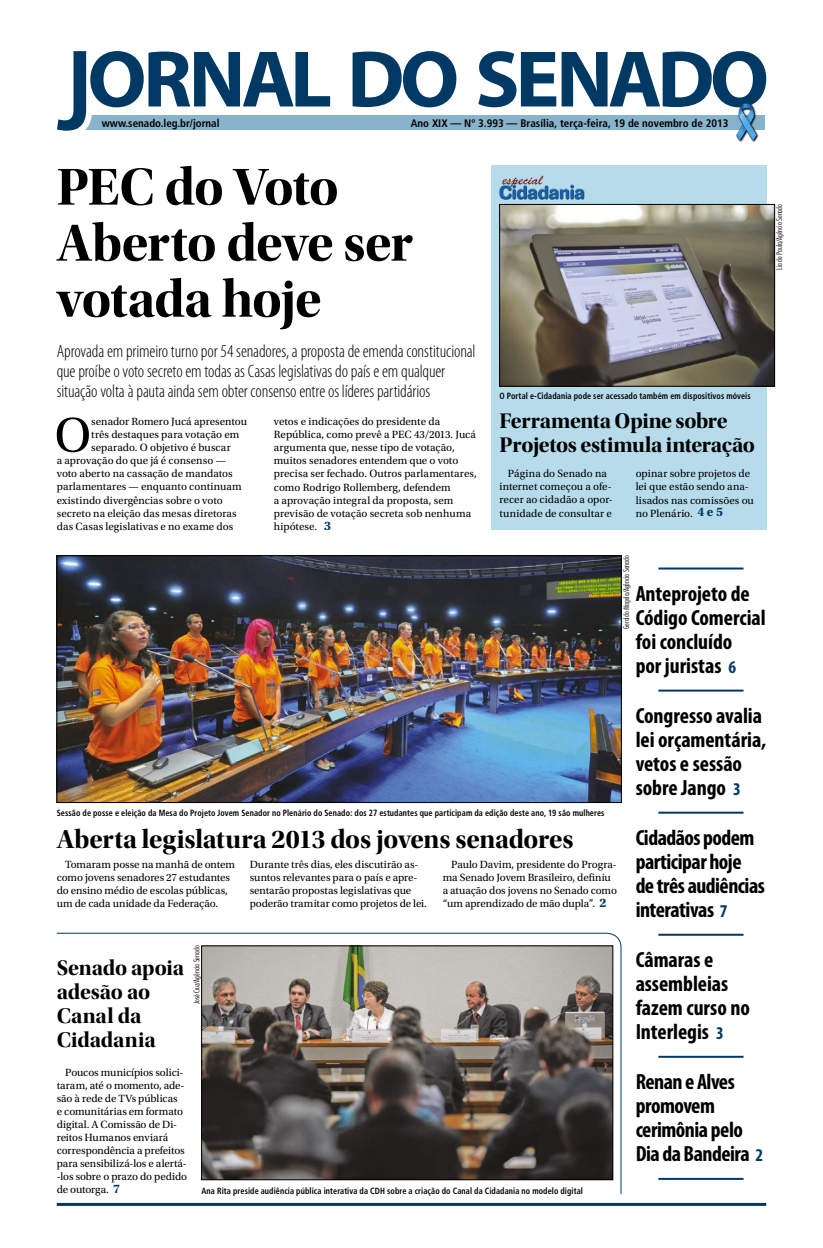
<style>
.page{position:relative;width:823px;height:1248px;background:#fff}
.page>*{position:absolute;margin:0;border:0;box-sizing:border-box;transform-origin:0 0}
.t1{font:54px/56px "Utopia Std Bold Disp";letter-spacing:-.02em;color:#000}
.t2{font:50.8px "Utopia Std";color:#000}
.t3{font:27px "Utopia Std Bold Disp";letter-spacing:-.005em;color:#000}
.t4{font:700 condensed 22px/24px "Myriad Pro";letter-spacing:-.005em;color:#000}
.t5{font:700 condensed 22px/24px "Myriad Pro";letter-spacing:-.025em;color:#000}
.t6{font:22px/24px "Utopia Std Bold Disp";letter-spacing:-.01em;color:#000}
.t7{font:300 condensed 18px/20px "Myriad Pro";letter-spacing:-.01em;color:#000}
.t8{font:11px/13px "Utopia Std";color:#000}
.t9{font:700 condensed 10.9px "Frutiger";color:#000}
.t10{font:700 condensed 9px "Frutiger";letter-spacing:.015em;color:#000;scale:.9 1}
.t11{font:300 condensed 8px "Futura BT";color:#000}
.s1{font-weight:700;font-size:13px;color:#003a64}
.s2{font-size:18px;color:#003a64}
</style>
<div class="page">
<hr style="left:57px;top:1202px;width:708px;height:3px;background:#003a64">
<svg style="left:56px;top:932px;width:565px;height:262px"></svg>
<div style="left:490px;top:165px;width:275px;height:364px;background:#b6dcec"></div>
<div style="left:75px;top:116px;width:689px;height:14px;background:#89b2cb"></div>
<svg style="left:57px;top:51px;width:273px;height:80px"></svg>
<svg style="left:352px;top:51px;width:104px;height:56px"></svg>
<svg style="left:478px;top:51px;width:287px;height:56px"></svg>
<svg style="left:754px;top:102px;width:4px;height:41px"></svg>
<img style="left:735px;top:102px;width:22px;height:40px">
<img style="left:501px;top:206px;width:271px;height:178px">
<div style="left:499px;top:204px;width:275px;height:182px;border:1px solid #000"></div>
<img style="left:499px;top:175px;width:87px;height:29px">
<img style="left:59px;top:557px;width:560px;height:243px">
<div style="left:57px;top:555px;width:564px;height:247px;border:1px solid #000"></div>
<img style="left:203px;top:947px;width:407px;height:230px">
<div style="left:201px;top:945px;width:411px;height:234px;border:1px solid #000"></div>
<hr style="left:658px;top:567px;width:85px;height:2px;background:#003a64">
<hr style="left:658px;top:689px;width:85px;height:2px;background:#003a64">
<hr style="left:658px;top:811px;width:85px;height:2px;background:#003a64">
<hr style="left:658px;top:933px;width:85px;height:2px;background:#003a64">
<hr style="left:658px;top:1055px;width:85px;height:2px;background:#003a64">
<hr style="left:658px;top:1177px;width:85px;height:2px;background:#003a64">
<p class="t9" style="left:102px;top:117px;width:119px">www.senado.leg.br/jornal</p>
<p class="t9" style="left:410px;top:117px;width:319px">Ano XIX — Nº 3.993 — Brasília, terça-feira, 19 de novembro de 2013</p>
<h1 class="t1" style="left:57px;top:159px;width:357px">PEC do Voto<br>Aberto deve ser votada hoje</h1>
<h3 class="t7" style="left:57px;top:342px;width:420px">Aprovada em primeiro turno por 54 senadores, a proposta de emenda constitucional que proíbe o voto secreto em todas as Casas legislativas do país e em qualquer situação volta à pauta ainda sem obter consenso entre os líderes partidários</h3>
<h2 class="t2" style="left:54px;top:407px;width:38px">O</h2>
<p class="t8" style="left:91px;top:415px;width:157px">senador Romero Jucá apresentou</p>
<p class="t10" style="left:499px;top:391px;width:280px">O Portal e-Cidadania pode ser acessado também em dispositivos móveis</p>
<p class="t8" style="left:274px;top:415px;width:204px">vetos e indicações do presidente da República, como prevê a PEC 43/2013. Jucá argumenta que, nesse tipo de votação, muitos senadores entendem que o voto precisa ser fechado. Outros parlamentares, como Rodrigo Rollemberg, defendem<br>a aprovação integral da proposta, sem previsão de votação secreta sob nenhuma hipótese. <span class="s1">3</span></p>
<h3 class="t6" style="left:499px;top:409px;width:257px">Ferramenta Opine sobre<br>Projetos estimula interação</h3>
<p class="t8" style="left:91px;top:428px;width:149px">três destaques para votação em</p>
<p class="t8" style="left:91px;top:441px;width:141px">separado. O objetivo é buscar</p>
<p class="t8" style="left:57px;top:454px;width:171px">a aprovação do que já é consenso —</p>
<p class="t8" style="left:57px;top:467px;width:177px">voto aberto na cassação de mandatos</p>
<p class="t8" style="left:57px;top:480px;width:186px">parlamentares — enquanto continuam</p>
<p class="t8" style="left:57px;top:493px;width:167px">existindo divergências sobre o voto</p>
<p class="t8" style="left:57px;top:506px;width:181px">secreto na eleição das mesas diretoras</p>
<p class="t8" style="left:57px;top:519px;width:178px">das Casas legislativas e no exame dos</p>
<p class="t8" style="left:499px;top:467px;width:115px;text-align:center">Página do Senado na internet começou a ofe&shy;recer ao cidadão a opor&shy;tunidade de consultar e</p>
<p class="t8" style="left:635px;top:467px;width:120px">opinar sobre projetos de lei que estão sendo ana&shy;lisados nas comissões ou no Plenário. <span class="s1">4 e 5</span></p>
<p class="t11" style="left:621px;top:628px;width:75px;rotate:-90deg">Geraldo Magela/Agência Senado</p>
<h3 class="t4" style="left:635px;top:581px;width:131px">Anteprojeto de<br>Código Comercial foi concluído<br>por juristas <span class="s2">6</span></h3>
<h3 class="t4" style="left:635px;top:703px;width:132px">Congresso avalia lei orçamentária, vetos e sessão sobre Jango <span class="s2">3</span></h3>
<h3 class="t5" style="left:635px;top:825px;width:131px">Cidadãos podem participar hoje de três audiências interativas <span class="s2">7</span></h3>
<h3 class="t4" style="left:635px;top:947px;width:116px">Câmaras e assembleias fazem curso no<br>Interlegis <span class="s2">3</span></h3>
<h3 class="t5" style="left:635px;top:1069px;width:129px">Renan e Alves promovem cerimônia pelo<br>Dia da Bandeira <span class="s2">2</span></h3>
<p class="t10" style="left:57px;top:807px;width:609px">Sessão de posse e eleição da Mesa do Projeto Jovem Senador no Plenário do Senado: dos 27 estudantes que participam da edição deste ano, 19 são mulheres</p>
<h3 class="t3" style="left:57px;top:824px;width:518px">Aberta legislatura 2013 dos jovens senadores</h3>
<p class="t8" style="left:57px;top:857px;width:180px;text-indent:9px">Tomaram posse na manhã de ontem como jovens senadores 27 estudantes do ensino médio de escolas públicas, um de cada unidade da Federação.</p>
<p class="t8" style="left:249px;top:857px;width:179px">Durante três dias, eles discutirão as&shy;suntos relevantes para o país e apre&shy;sentarão propostas legislativas que poderão tramitar como projetos de lei.</p>
<p class="t8" style="left:442px;top:857px;width:176px;text-indent:9px">Paulo Davim, presidente do Progra&shy;ma Senado Jovem Brasileiro, definiu a atuação dos jovens no Senado como “um aprendizado de mão dupla”. <span class="s1">2</span></p>
<p class="t11" style="left:191px;top:1004px;width:60px;rotate:-90deg">José Cruz/Agência Senado</p>
<h3 class="t6" style="left:57px;top:955px;width:129px">Senado apoia adesão ao<br>Canal da<br>Cidadania</h3>
<p class="t8" style="left:57px;top:1065px;width:132px;text-indent:9px">Poucos municípios solici&shy;taram, até o momento, ade&shy;são à rede de TVs públicas<br>e comunitárias em formato digital. A Comissão de Di&shy;reitos Humanos enviará correspondência a prefeitos para sensibilizá-los e alertá--los sobre o prazo do pedido de outorga. <span class="s1">7</span></p>
<p class="t10" style="left:201px;top:1185px;width:425px">Ana Rita preside audiência pública interativa da CDH sobre a criação do Canal da Cidadania no modelo digital</p>
<p class="t11" style="left:774px;top:270px;width:67px;rotate:-90deg">Lia de Paula/Agência Senado</p>
</div>
